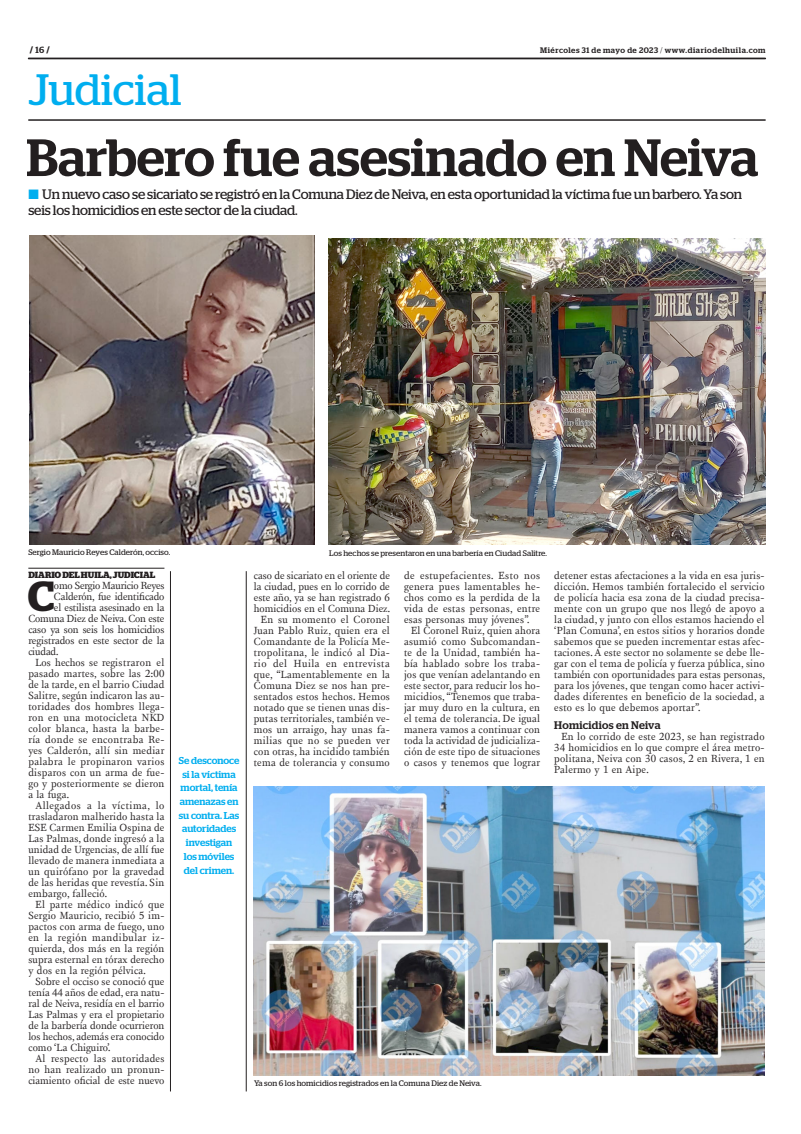
<style>
.page{position:relative;width:801px;height:1134px;background:#fff}
.page>*{position:absolute;margin:0;border:0;box-sizing:border-box;transform-origin:0 0}
.TITULO{font:500 52.4px "Stag";color:#231f20}
.t1{font:43.9px "Stag";color:#00aeef}
.TEXTO_UNO{font:600 42px "Stag";color:#231f20}
.SUMARIO{font:13.7px/16.5px "Stag";letter-spacing:-.01em;color:#231f20}
.INTERTITULO{font:500 11px "Stag";letter-spacing:.02em;color:#231f20}
.TEXTO{font:10.6px/11px "New Fournier BP";letter-spacing:.015em;color:#231f20;text-align:justify}
.TEXTO_UNO-2{font:10.6px "New Fournier BP";letter-spacing:-.01em;color:#231f20}
.DESTACADO_AZUL{font:500 10px/13.7px "Stag";color:#00aeef;text-align:center}
.CREDITO_1{font:700 9px "Stag";color:#231f20}
.PIE_DE_FOTO{font:8px "Stag";letter-spacing:.01em;color:#231f20}
.t2{font:500 8px "Stag";letter-spacing:.06em;color:#231f20}
.s1{font-weight:500}
.s2{font-weight:300}
.s3{color:#00aeef}
</style>
<div class="page">
<svg style="left:28px;top:58px;width:737px;height:1px"></svg>
<hr style="left:28px;top:120px;width:737px;height:1px;background:#231f20">
<img style="left:29px;top:236px;width:285px;height:308px">
<img style="left:329px;top:238px;width:436px;height:306px">
<img style="left:254px;top:786px;width:510px;height:289px">
<hr style="left:28px;top:568px;width:136px;height:1px;background:#231f20">
<hr style="left:170px;top:571px;width:1px;height:520px;background:#231f20">
<hr style="left:246px;top:571px;width:1px;height:520px;background:#231f20">
<p class="CREDITO_1" style="left:30px;top:45px;width:21px">/ <span class="s1">16</span> /</p>
<p class="t2" style="left:540px;top:45px;width:227px">Miércoles 31 de mayo de 2023 <span class="s2">/</span> www.diariodelhuila.com</p>
<p class="t1" style="left:28px;top:64px;width:155px">Judicial</p>
<p class="TITULO" style="left:26px;top:127px;width:733px">Barbero fue asesinado en Neiva</p>
<p class="SUMARIO" style="left:28px;top:185px;width:715px"><span class="s3">■</span> Un nuevo caso se sicariato se registró en la Comuna Diez de Neiva, en esta oportunidad la víctima fue un barbero. Ya son seis los homicidios en este sector de la ciudad.</p>
<p class="PIE_DE_FOTO" style="left:28px;top:547px;width:143px">Sergio Mauricio Reyes Calderón, occiso.</p>
<p class="PIE_DE_FOTO" style="left:329px;top:548px;width:219px">Los hechos se presentaron en una barbería en Ciudad Salitre.</p>
<p class="CREDITO_1" style="left:28px;top:570px;width:128px">DIARIO DEL HUILA, JUDICIAL</p>
<p class="TEXTO_UNO" style="left:28px;top:572px;width:28px">C</p>
<p class="TEXTO_UNO-2" style="left:54px;top:579px;width:112px">omo Sergio Mauricio Reyes</p>
<p class="TEXTO_UNO-2" style="left:54px;top:590px;width:112px">Calderón, fue identificado</p>
<p class="TEXTO_UNO-2" style="left:54px;top:601px;width:112px">el estilista asesinado en la</p>
<p class="TEXTO_UNO-2" style="left:28px;top:612px;width:138px">Comuna Diez de Neiva. Con este</p>
<p class="TEXTO_UNO-2" style="left:28px;top:623px;width:138px">caso ya son seis los homicidios</p>
<p class="TEXTO_UNO-2" style="left:28px;top:634px;width:138px">registrados en este sector de la</p>
<p class="TEXTO_UNO-2" style="left:28px;top:645px;width:32px">ciudad.</p>
<p class="TEXTO" style="left:28px;top:657px;width:138px;text-indent:7px">Los hechos se registraron el pasado martes, sobre las 2:00 de la tarde, en el barrio Ciudad Salitre, según indicaron las au&shy;toridades dos hombres llega&shy;ron en una motocicleta NKD color blanca, hasta la barbe&shy;ría donde se encontraba Re&shy;yes Calderón, allí sin mediar palabra le propinaron varios disparos con un arma de fue&shy;go y posteriormente se dieron a la fuga.</p>
<p class="TEXTO" style="left:28px;top:800px;width:138px;text-indent:7px">Allegados a la víctima, lo trasladaron malherido hasta la ESE Carmen Emilia Ospina de Las Palmas, donde ingresó a la unidad de Urgencias, de allí fue llevado de manera inmediata a un quirófano por la gravedad de las heridas que revestía. Sin embargo, falleció.</p>
<p class="TEXTO" style="left:28px;top:899px;width:138px;text-indent:7px">El parte médico indicó que Sergio Mauricio, recibió 5 im&shy;pactos con arma de fuego, uno en la región mandibular iz&shy;quierda, dos más en la región supra esternal en tórax derecho y dos en la región pélvica.</p>
<p class="TEXTO" style="left:28px;top:976px;width:138px;text-indent:7px">Sobre el occiso se conoció que tenía 44 años de edad, era natu&shy;ral de Neiva, residía en el barrio Las Palmas y era el propietario de la barbería donde ocurrieron los hechos, además era conocido como ‘La Chiguiro’.</p>
<p class="TEXTO" style="left:28px;top:1053px;width:138px;text-indent:7px">Al respecto las autoridades no han realizado un pronun&shy;ciamiento oficial de este nuevo</p>
<p class="DESTACADO_AZUL" style="left:179px;top:753px;width:62px">Se desconoce si la víctima mortal, tenía amenazas en su contra. Las autoridades investigan los móviles del crimen.</p>
<p class="TEXTO" style="left:254px;top:570px;width:138px">caso de sicariato en el oriente de la ciudad, pues en lo corrido de este año, ya se han registrado 6 homicidios en el Comuna Diez.</p>
<p class="TEXTO" style="left:254px;top:614px;width:138px;text-indent:7px">En su momento el Coronel Juan Pablo Ruiz, quien era el Comandante de la Policía Me&shy;tropolitana, le indicó al Dia&shy;rio del Huila en entrevista que, “Lamentablemente en la Comuna Diez se nos han pre&shy;sentados estos hechos. Hemos notado que se tienen unas dis&shy;putas territoriales, también ve&shy;mos un arraigo, hay unas fa&shy;milias que no se pueden ver con otras, ha incidido también tema de tolerancia y consumo</p>
<p class="TEXTO" style="left:404px;top:570px;width:138px">de estupefacientes. Esto nos genera pues lamentables he&shy;chos como es la perdida de la vida de estas personas, entre esas personas muy jóvenes”.</p>
<p class="TEXTO" style="left:404px;top:625px;width:138px;text-indent:7px">El Coronel Ruiz, quien ahora asumió como Subcomandan&shy;te de la Unidad, también ha&shy;bía hablado sobre los traba&shy;jos que venían adelantando en este sector, para reducir los ho&shy;micidios, “Tenemos que traba&shy;jar muy duro en la cultura, en el tema de tolerancia. De igual manera vamos a continuar con toda la actividad de judicializa&shy;ción de este tipo de situaciones o casos y tenemos que lograr</p>
<p class="TEXTO" style="left:554px;top:570px;width:212px">detener estas afectaciones a la vida en esa juris&shy;dicción. Hemos también fortalecido el servicio de policía hacia esa zona de la ciudad precisa&shy;mente con un grupo que nos llegó de apoyo a la ciudad, y junto con ellos estamos haciendo el ‘Plan Comuna’, en estos sitios y horarios donde sabemos que se pueden incrementar estas afec&shy;taciones. A este sector no solamente se debe lle&shy;gar con el tema de policía y fuerza pública, sino también con oportunidades para estas personas, para los jóvenes, que tengan como hacer activi&shy;dades diferentes en beneficio de la sociedad, a esto es lo que debemos aportar”.</p>
<p class="INTERTITULO" style="left:554px;top:718px;width:108px">Homicidios en Neiva</p>
<p class="TEXTO" style="left:554px;top:731px;width:212px;text-indent:7px">En lo corrido de este 2023, se han registrado 34 homicidios en lo que compre el área metro&shy;politana, Neiva con 30 casos, 2 en Rivera, 1 en Palermo y 1 en Aipe.</p>
<p class="PIE_DE_FOTO" style="left:254px;top:1078px;width:229px">Ya son 6 los homicidios registrados en la Comuna Diez de Neiva.</p>
</div>
